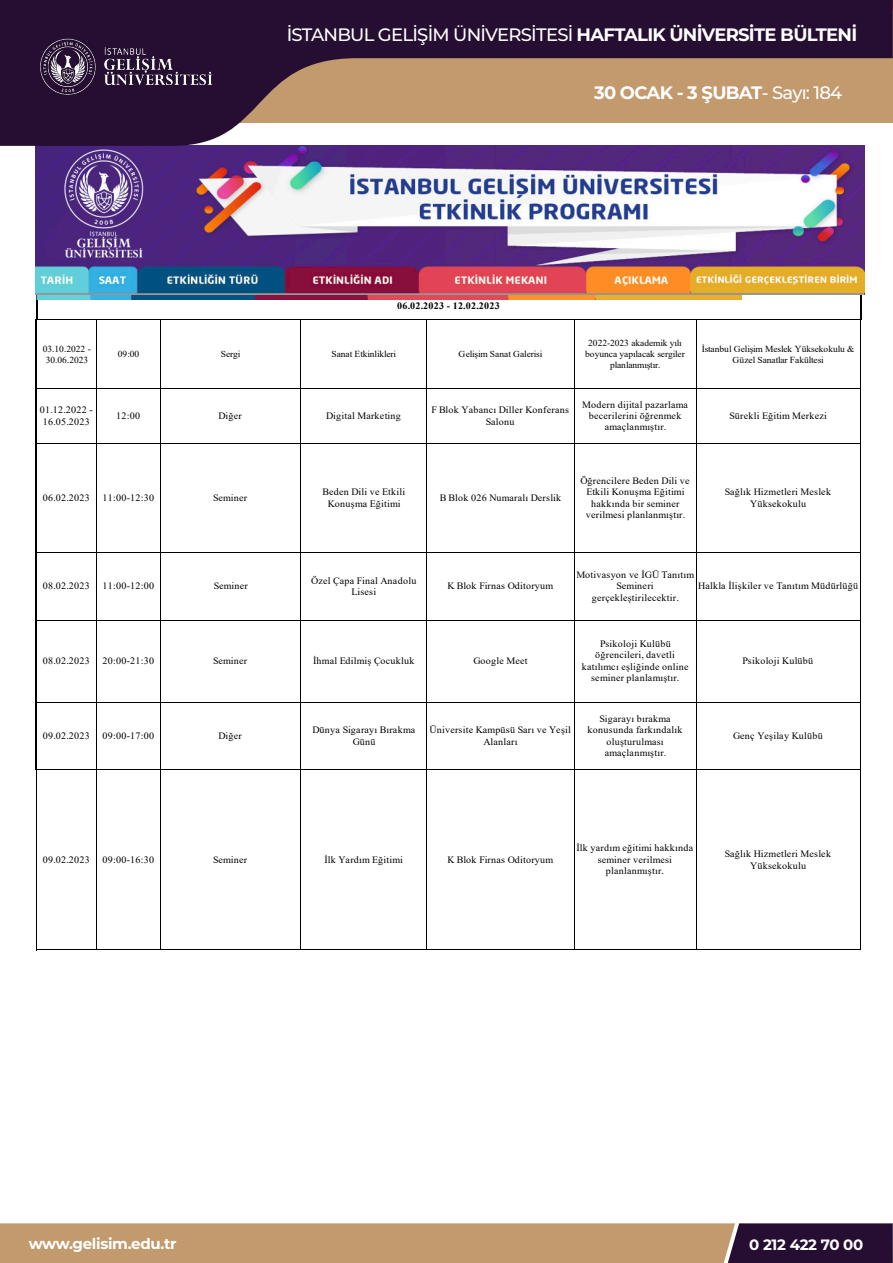
<style>
.page{position:relative;width:893px;height:1263px;background:#fff}
.page>*{position:absolute;margin:0;border:0;box-sizing:border-box;transform-origin:0 0}
.t1{font:500 18px "Montserrat";letter-spacing:-.04em;color:#fff}
.t2{font:700 18px "Montserrat";letter-spacing:-.04em;color:#fff}
.t3{font:700 15px "Montserrat";letter-spacing:-.02em;color:#fff}
.t4{font:9.75px/11.4px "Times New Roman";letter-spacing:.025em;color:#000;text-align:center}
.t5{font:700 9.75px "Times New Roman";letter-spacing:.03em;color:#000}
.t6{font:9.15px/10.9px "Times New Roman";letter-spacing:-.005em;color:#000;text-align:center}
.s1{font-weight:500}
.s2{font-weight:700}
</style>
<div class="page">
<svg style="left:36px;top:299px;width:1px;height:21px"></svg>
<svg style="left:860px;top:294px;width:1px;height:26px"></svg>
<hr style="left:36px;top:320px;width:1px;height:450px;background:#000">
<hr style="left:36px;top:770px;width:1px;height:180px;background:#000">
<hr style="left:860px;top:320px;width:1px;height:630px;background:#000">
<hr style="left:97px;top:320px;width:1px;height:630px;background:#000">
<hr style="left:160px;top:320px;width:1px;height:630px;background:#000">
<hr style="left:301px;top:320px;width:1px;height:630px;background:#000">
<hr style="left:427px;top:320px;width:1px;height:630px;background:#000">
<hr style="left:574px;top:320px;width:1px;height:630px;background:#000">
<hr style="left:696px;top:320px;width:1px;height:630px;background:#000">
<hr style="left:37px;top:294px;width:823px;height:1px;background:#000">
<hr style="left:37px;top:319px;width:823px;height:1px;background:#000">
<hr style="left:37px;top:388px;width:824px;height:1px;background:#000">
<hr style="left:37px;top:444px;width:824px;height:1px;background:#000">
<hr style="left:37px;top:552px;width:824px;height:1px;background:#000">
<hr style="left:37px;top:620px;width:824px;height:1px;background:#000">
<hr style="left:37px;top:702px;width:824px;height:1px;background:#000">
<hr style="left:37px;top:769px;width:824px;height:1px;background:#000">
<hr style="left:37px;top:949px;width:824px;height:1px;background:#000">
<img style="left:36px;top:294px;width:705px;height:5px">
<img style="left:36px;top:146px;width:828px;height:148px">
<svg style="left:0;top:0;width:893px;height:146px;background:#7a6062"></svg>
<svg style="left:0;top:1223px;width:893px;height:40px;background:#a78264"></svg>
<img style="left:12px;top:27px;width:228px;height:80px">
<p class="t2" style="left:314px;top:9px;width:253px">23 OCAK - 27 OCAK <span class="s1">- Sayı: 183</span></p>
<p class="t1" style="left:287px;top:22px;width:572px">İSTANBUL GELİŞİM ÜNİVERSİTESİ <span class="s2">HAFTALIK ÜNİVERSİTE BÜLTENİ</span></p>
<p class="t5" style="left:397px;top:299px;width:104px">06.02.2023 - 12.02.2023</p>
<p class="t2" style="left:594px;top:80px;width:250px">30 OCAK - 3 ŞUBAT<span class="s1">- Sayı: 184</span></p>
<p class="t6" style="left:43px;top:343px;width:50px">03.10.2022 -<br>30.06.2023</p>
<p class="t6" style="left:118px;top:348px;width:23px">09:00</p>
<p class="t6" style="left:221px;top:348px;width:21px">Sergi</p>
<p class="t6" style="left:331px;top:348px;width:66px">Sanat Etkinlikleri</p>
<p class="t6" style="left:459px;top:348px;width:85px">Gelişim Sanat Galerisi</p>
<p class="t6" style="left:585px;top:337px;width:101px">2022-2023 akademik yılı boyunca yapılacak sergiler planlanmıştır.</p>
<p class="t6" style="left:702px;top:343px;width:154px">İstanbul Gelişim Meslek Yüksekokulu &amp;<br>Güzel Sanatlar Fakültesi</p>
<p class="t4" style="left:40px;top:404px;width:55px">01.12.2022 -<br>16.05.2023</p>
<p class="t4" style="left:116px;top:410px;width:25px">12:00</p>
<p class="t4" style="left:218px;top:410px;width:25px">Diğer</p>
<p class="t4" style="left:326px;top:410px;width:76px">Digital Marketing</p>
<p class="t4" style="left:431px;top:404px;width:139px">F Blok Yabancı Diller Konferans<br>Salonu</p>
<p class="t4" style="left:582px;top:398px;width:107px">Modern dijital pazarlama becerilerini öğrenmek amaçlanmıştır.</p>
<p class="t4" style="left:730px;top:410px;width:99px">Sürekli Eğitim Merkezi</p>
<p class="t4" style="left:43px;top:492px;width:49px">06.02.2023</p>
<p class="t4" style="left:102px;top:492px;width:53px">11:00-12:30</p>
<p class="t4" style="left:213px;top:492px;width:36px">Seminer</p>
<p class="t4" style="left:323px;top:486px;width:84px">Beden Dili ve Etkili<br>Konuşma Eğitimi</p>
<p class="t4" style="left:440px;top:492px;width:123px">B Blok 026 Numaralı Derslik</p>
<p class="t4" style="left:580px;top:474px;width:111px">Öğrencilere Beden Dili ve<br>Etkili Konuşma Eğitimi hakkında bir seminer verilmesi planlanmıştır.</p>
<p class="t4" style="left:725px;top:486px;width:108px">Sağlık Hizmetleri Meslek<br>Yüksekokulu</p>
<p class="t4" style="left:43px;top:580px;width:49px">08.02.2023</p>
<p class="t4" style="left:102px;top:580px;width:53px">11:00-12:00</p>
<p class="t4" style="left:214px;top:580px;width:36px">Seminer</p>
<p class="t4" style="left:311px;top:574px;width:107px">Özel Çapa Final Anadolu<br>Lisesi</p>
<p class="t4" style="left:447px;top:580px;width:108px">K Blok Firnas Oditoryum</p>
<p class="t4" style="left:43px;top:655px;width:49px">08.02.2023</p>
<p class="t4" style="left:102px;top:655px;width:53px">20:00-21:30</p>
<p class="t4" style="left:213px;top:655px;width:36px">Seminer</p>
<p class="t4" style="left:313px;top:655px;width:103px">İhmal Edilmiş Çocukluk</p>
<p class="t4" style="left:473px;top:655px;width:56px">Google Meet</p>
<p class="t4" style="left:576px;top:569px;width:119px">Motivasyon ve İGÜ Tanıtım<br>Semineri gerçekleştirilecektir.</p>
<p class="t4" style="left:698px;top:580px;width:162px">Halkla İlişkiler ve Tanıtım Müdürlüğü</p>
<p class="t4" style="left:582px;top:637px;width:108px">Psikoloji Kulübü öğrencileri, davetli katılımcı eşliğinde online seminer planlamıştır.</p>
<p class="t4" style="left:743px;top:655px;width:72px">Psikoloji Kulübü</p>
<p class="t4" style="left:43px;top:730px;width:49px">09.02.2023</p>
<p class="t4" style="left:102px;top:730px;width:53px">09:00-17:00</p>
<p class="t4" style="left:218px;top:730px;width:25px">Diğer</p>
<p class="t4" style="left:312px;top:724px;width:104px">Dünya Sigarayı Bırakma<br>Günü</p>
<p class="t4" style="left:430px;top:724px;width:143px">Üniversite Kampüsü Sarı ve Yeşil<br>Alanları</p>
<p class="t4" style="left:588px;top:712px;width:96px">Sigarayı bırakma konusunda farkındalık oluşturulması amaçlanmıştır.</p>
<p class="t4" style="left:733px;top:730px;width:91px">Genç Yeşilay Kulübü</p>
<p class="t4" style="left:43px;top:853px;width:49px">09.02.2023</p>
<p class="t4" style="left:102px;top:853px;width:53px">09:00-16:30</p>
<p class="t4" style="left:213px;top:853px;width:36px">Seminer</p>
<p class="t4" style="left:324px;top:853px;width:80px">İlk Yardım Eğitimi</p>
<p class="t4" style="left:447px;top:853px;width:108px">K Blok Firnas Oditoryum</p>
<p class="t4" style="left:576px;top:842px;width:118px">İlk yardım eğitimi hakkında seminer verilmesi planlanmıştır.</p>
<p class="t4" style="left:725px;top:848px;width:108px">Sağlık Hizmetleri Meslek<br>Yüksekokulu</p>
<p class="t3" style="left:29px;top:1233px;width:150px">www.gelisim.edu.tr</p>
<p class="t3" style="left:749px;top:1234px;width:116px">0 212 422 70 00</p>
</div>
